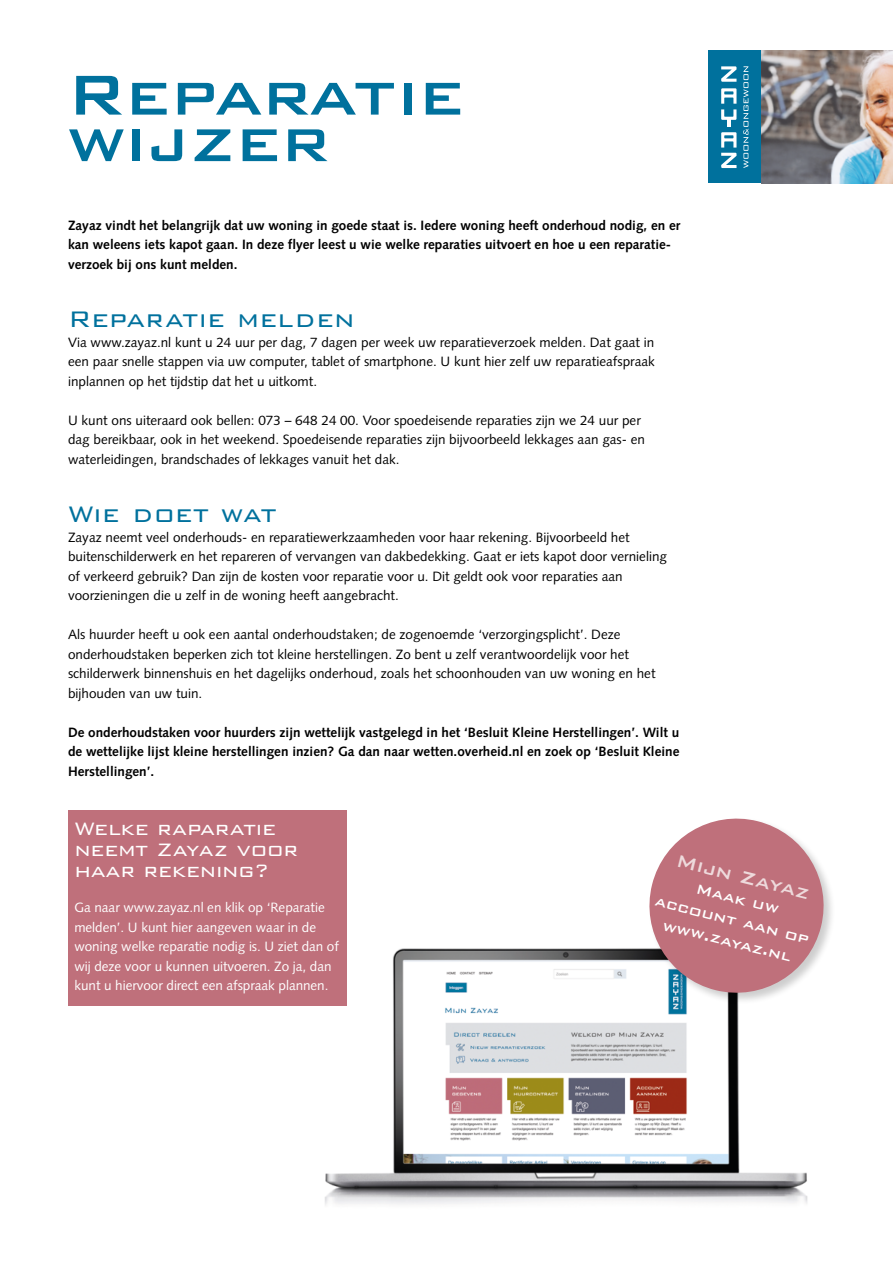
<style>
.page{position:relative;width:893px;height:1263px;background:#fff}
.page>*{position:absolute;margin:0;border:0;box-sizing:border-box;transform-origin:0 0}
.t1{font:500 75px "Bank Gothic BT";color:#00719d}
.t2{font:300 30px "Bank Gothic BT";letter-spacing:.015em;color:#00719d}
.t3{font:300 24px/21px "Bank Gothic BT";letter-spacing:-.01em;color:#fff}
.t4{font:500 22.95px "Bank Gothic BT";color:#eedadc}
.t5{font:500 18px/21.6px "Bank Gothic BT";color:#fff;text-align:center}
.t6{font:13.5px/19.5px "Syntax LT Std";color:#000}
.t7{font:700 13.5px/19.5px "Syntax LT Std";color:#000}
.t8{font:13.5px/19.5px "Syntax LT Std";letter-spacing:-.005em;color:#fff}
</style>
<div class="page">
<img style="left:325px;top:948px;width:483px;height:257px">
<div style="left:647px;top:817px;width:189px;height:188px;background:#000;opacity:.2"></div>
<svg style="left:640px;top:817px;width:193px;height:185px"></svg>
<div style="left:708px;top:50px;width:53px;height:133px;background:#00719d"></div>
<img style="left:761px;top:50px;width:132px;height:133px">
<svg style="left:721px;top:66px;width:15px;height:16px"></svg>
<svg style="left:721px;top:88px;width:15px;height:80px"></svg>
<svg style="left:743px;top:66px;width:5px;height:102px"></svg>
<div style="left:68px;top:810px;width:279px;height:196px;background:#bf707b"></div>
<h1 class="t1" style="left:66px;top:54px;width:399px">Reparatie</h1>
<h1 class="t1" style="left:66px;top:100px;width:265px">wijzer</h1>
<p class="t7" style="left:68px;top:215px;width:614px">Zayaz vindt het belangrijk dat uw woning in goede staat is. Iedere woning heeft onderhoud nodig, en er kan weleens iets kapot gaan. In deze flyer leest u wie welke reparaties uitvoert en hoe u een reparatie&shy;verzoek bij ons kunt melden.</p>
<h2 class="t2" style="left:68px;top:303px;width:288px">Reparatie melden</h2>
<p class="t6" style="left:68px;top:332px;width:588px;text-align:justify">Via www.zayaz.nl kunt u 24 uur per dag, 7 dagen per week uw reparatieverzoek melden. Dat gaat in een paar snelle stappen via uw computer, tablet of smartphone. U kunt hier zelf uw reparatieafspraak inplannen op het tijdstip dat het u uitkomt.</p>
<p class="t6" style="left:68px;top:410px;width:579px">U kunt ons uiteraard ook bellen: 073 – 648 24 00. Voor spoedeisende reparaties zijn we 24 uur per dag bereikbaar, ook in het weekend. Spoedeisende reparaties zijn bijvoorbeeld lekkages aan gas- en waterleidingen, brandschades of lekkages vanuit het dak.</p>
<h2 class="t2" style="left:68px;top:498px;width:210px">Wie doet wat</h2>
<p class="t6" style="left:68px;top:527px;width:600px">Zayaz neemt veel onderhouds- en reparatiewerkzaamheden voor haar rekening. Bijvoorbeeld het buitenschilderwerk en het repareren of vervangen van dakbedekking. Gaat er iets kapot door vernieling of verkeerd gebruik? Dan zijn de kosten voor reparatie voor u. Dit geldt ook voor reparaties aan voorzieningen die u zelf in de woning heeft aangebracht.</p>
<p class="t6" style="left:68px;top:625px;width:589px">Als huurder heeft u ook een aantal onderhoudstaken; de zogenoemde ‘verzorgingsplicht’. Deze onderhoudstaken beperken zich tot kleine herstellingen. Zo bent u zelf verantwoordelijk voor het schilderwerk binnenshuis en het dagelijks onderhoud, zoals het schoonhouden van uw woning en het bijhouden van uw tuin.</p>
<p class="t7" style="left:68px;top:722px;width:613px;text-align:justify">De onderhoudstaken voor huurders zijn wettelijk vastgelegd in het ‘Besluit Kleine Herstellingen’. Wilt u de wettelijke lijst kleine herstellingen inzien? Ga dan naar wetten.overheid.nl en zoek op ‘Besluit Kleine Herstellingen’.</p>
<h3 class="t3" style="left:74px;top:817px;width:225px">Welke raparatie neemt Zayaz voor haar rekening?</h3>
<p class="t8" style="left:74px;top:898px;width:266px">Ga naar www.zayaz.nl en klik op ‘Reparatie melden’. U kunt hier aangeven waar in de woning welke reparatie nodig is. U ziet dan of wij deze voor u kunnen uitvoeren. Zo ja, dan kunt u hiervoor direct een afspraak plannen.</p>
<h3 class="t4" style="left:680px;top:848px;width:138px;rotate:14deg">Mijn Zayaz</h3>
<h3 class="t5" style="left:663px;top:869px;width:160px;rotate:14deg">Maak uw account aan op www.zayaz.nl</h3>
</div>
